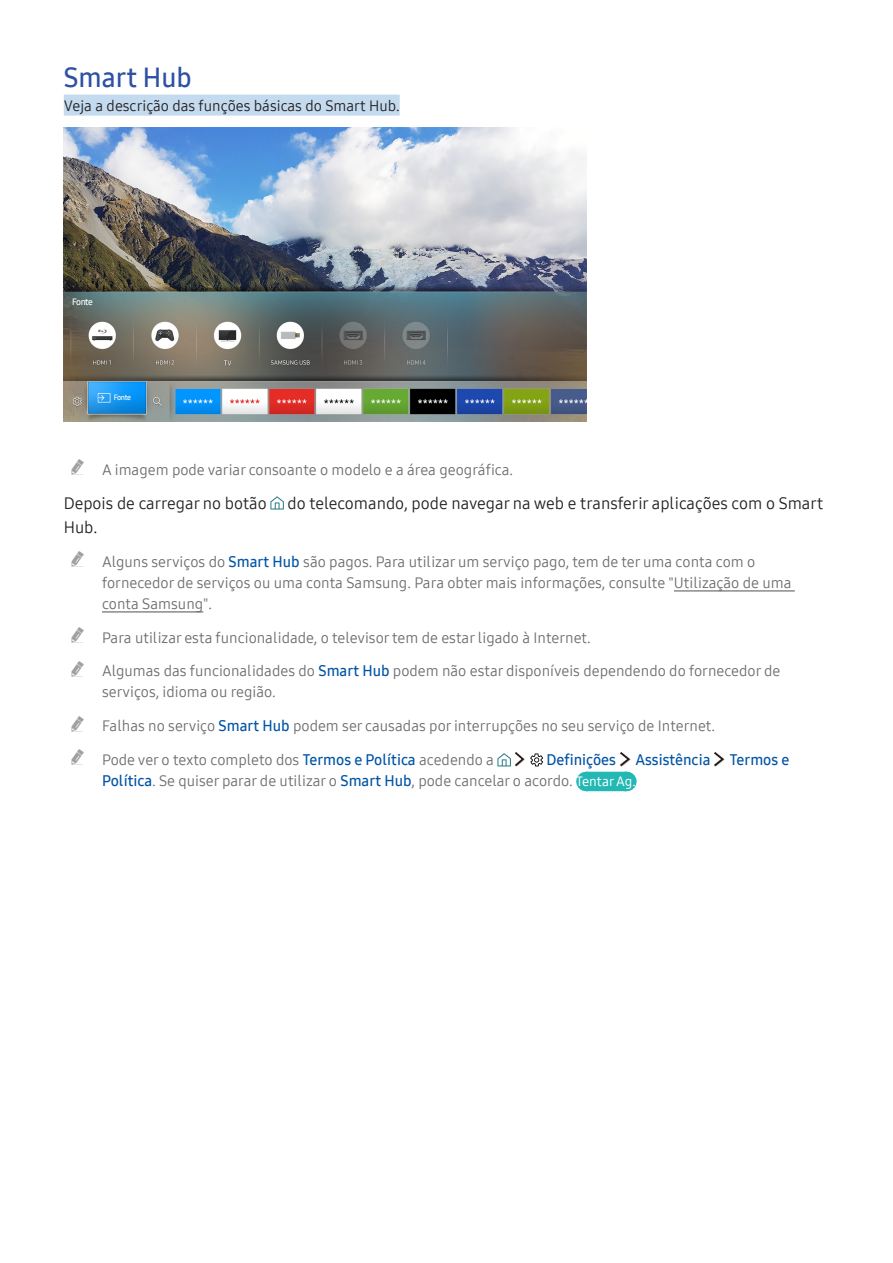
<style>
.page{position:relative;width:893px;height:1263px;background:#fff}
.page>*{position:absolute;margin:0;border:0;box-sizing:border-box;transform-origin:0 0}
.Heading1-index{font:27px "Samsung One 600";color:#2d51a3}
.Description{font:16.5px "Samsung One 400";color:#231f20}
.t1{font:15px/21px "Samsung One 400";color:#6c6d70}
.Heading1-Info{font:15px "Samsung One 400";color:#231f20}
.t2{font:15px "Samsung One 600";color:#0154a6}
.Description-Cell{font:9px "Samsung One 600";letter-spacing:-.065em;color:#fff}
.Description-Cell-2{font:7.5px "Samsung One 600";letter-spacing:-.065em;color:#fff}
.s1{font-family:"Samsung One 600";color:#0154a6}
.s2{font-family:"Samsung One 500";font-size:13.5px;color:#fff}
</style>
<div class="page">
<div style="left:64px;top:95px;width:336px;height:21px;background:#c4daee"></div>
<hr style="left:674px;top:590px;width:121px;height:1px;background:#6c6d70">
<hr style="left:102px;top:611px;width:101px;height:1px;background:#6c6d70">
<div style="left:586px;top:772px;width:40px;height:19px;background:#23b8b4"></div>
<svg style="left:626px;top:772px;width:1px;height:19px"></svg>
<img style="left:64px;top:128px;width:523px;height:294px">
<svg style="left:270px;top:496px;width:14px;height:13px"></svg>
<svg style="left:497px;top:753px;width:46px;height:13px"></svg>
<svg style="left:620px;top:753px;width:11px;height:13px"></svg>
<svg style="left:714px;top:753px;width:11px;height:13px"></svg>
<p class="Heading1-index" style="left:64px;top:59px;width:130px">Smart Hub</p>
<p class="Heading1-Info" style="left:64px;top:96px;width:337px">Veja a descrição das funções básicas do Smart Hub.</p>
<p class="Description-Cell" style="left:72px;top:296px;width:22px">Fonte</p>
<p class="Description-Cell-2" style="left:114px;top:393px;width:19px">Fonte</p>
<p class="t1" style="left:102px;top:459px;width:412px">A imagem pode variar consoante o modelo e a área geográfica.</p>
<p class="Description" style="left:64px;top:492px;width:204px">Depois de carregar no botão</p>
<p class="Description" style="left:288px;top:492px;width:537px">do telecomando, pode navegar na web e transferir aplicações com o Smart</p>
<p class="Description" style="left:64px;top:516px;width:35px">Hub.</p>
<p class="t1" style="left:102px;top:551px;width:691px">Alguns serviços do <span class="s1">Smart Hub</span> são pagos. Para utilizar um serviço pago, tem de ter uma conta com o fornecedor de serviços ou uma conta Samsung. Para obter mais informações, consulte "Utilização de uma conta Samsung".</p>
<p class="t1" style="left:102px;top:627px;width:490px">Para utilizar esta funcionalidade, o televisor tem de estar ligado à Internet.</p>
<p class="t1" style="left:102px;top:660px;width:680px">Algumas das funcionalidades do <span class="s1">Smart Hub</span> podem não estar disponíveis dependendo do fornecedor de serviços, idioma ou região.</p>
<p class="t1" style="left:102px;top:715px;width:614px">Falhas no serviço <span class="s1">Smart Hub</span> podem ser causadas por interrupções no seu serviço de Internet.</p>
<p class="t1" style="left:102px;top:749px;width:393px">Pode ver o texto completo dos <span class="s1">Termos e Política</span> acedendo a</p>
<p class="t2" style="left:546px;top:750px;width:71px">Definições</p>
<p class="t2" style="left:635px;top:750px;width:77px">Assistência</p>
<p class="t2" style="left:730px;top:750px;width:61px">Termos e</p>
<p class="t1" style="left:102px;top:770px;width:535px"><span class="s1">Política</span>. Se quiser parar de utilizar o <span class="s1">Smart Hub</span>, pode cancelar o acordo. <span class="s2">Tentar Ag.</span></p>
</div>
